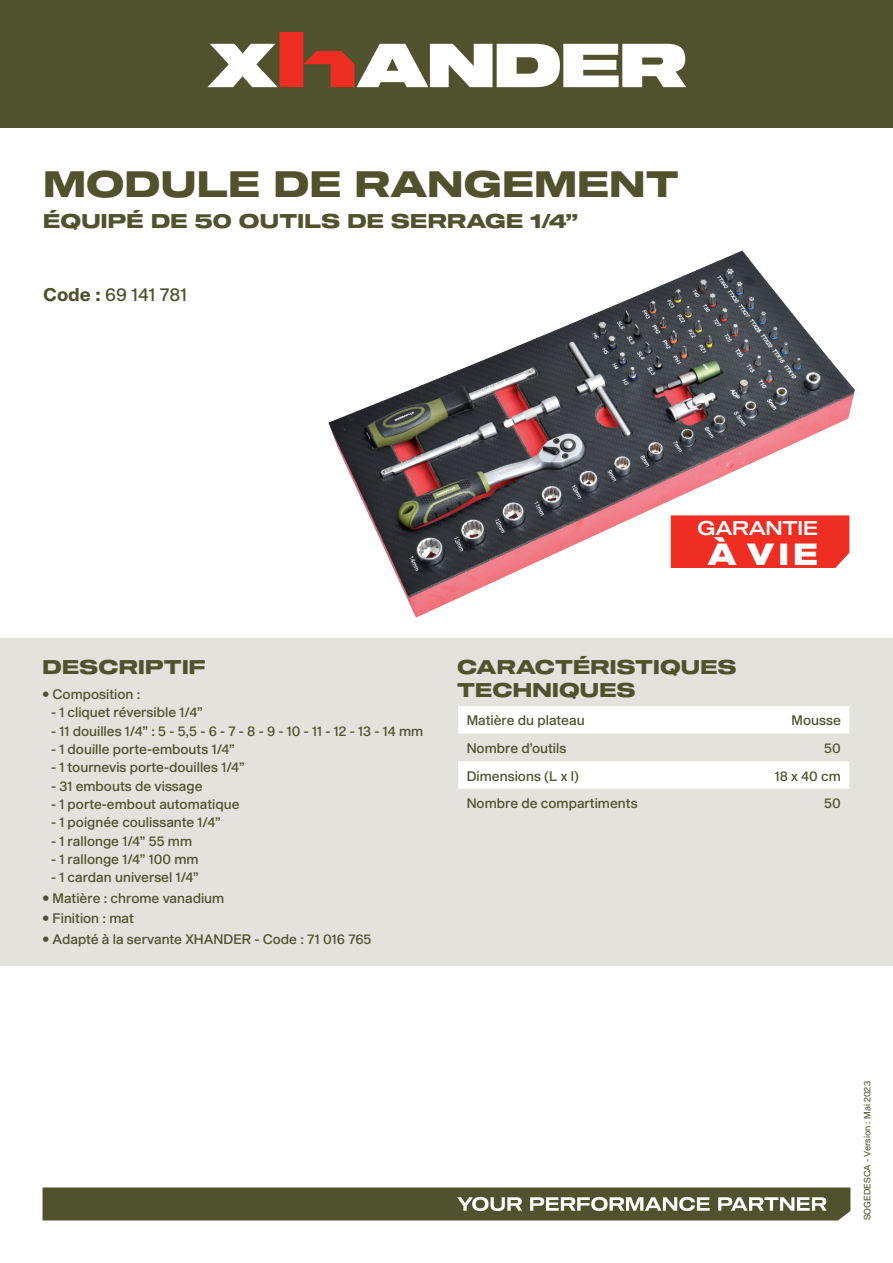
<style>
.page{position:relative;width:893px;height:1263px;background:#fff}
.page>*{position:absolute;margin:0;border:0;box-sizing:border-box;transform-origin:0 0}
.NOM_PRODUIT{font:36px "Shapiro 75 Heavy Extd";letter-spacing:.01em;color:#50512d}
.t1{font:30px "Shapiro 85 Super Heavy Wide";color:#fff}
.SsTitre{font:19.5px/22.5px "Shapiro 75 Heavy Extd";letter-spacing:.01em;color:#50512d}
.t2{font:19.5px "Shapiro 55 Middle Wide";letter-spacing:-.015em;color:#fff}
.Code_Norme{font:18px "Shapiro 55 Middle";color:#50512d}
.Txt_courant{font:13.5px "Shapiro 55 Middle";color:#50512d}
.Txt_courant-2{font:9px "Shapiro 45 Welter";color:#50512d}
.s1{font-family:"Shapiro 75";font-weight:800}
</style>
<div class="page">
<svg style="left:43px;top:1187px;width:807px;height:33px;background:#636444"></svg>
<div style="left:0;top:0;width:893px;height:128px;background:#50512d"></div>
<svg style="left:207px;top:32px;width:479px;height:55px"></svg>
<div style="left:0;top:638px;width:893px;height:328px;background:#e3e2dc"></div>
<svg style="left:458px;top:706px;width:391px;height:83px"></svg>
<img style="left:328px;top:250px;width:527px;height:368px">
<p class="NOM_PRODUIT" style="left:43px;top:159px;width:637px">MODULE DE RANGEMENT</p>
<p class="SsTitre" style="left:43px;top:211px;width:536px">ÉQUIPÉ DE 50 OUTILS DE SERRAGE 1/4“</p>
<p class="Code_Norme" style="left:43px;top:281px;width:145px"><span class="s1">Code :</span> 69 141 781</p>
<p class="t2" style="left:698px;top:514px;width:122px">GARANTIE</p>
<p class="t1" style="left:708px;top:532px;width:112px">À V EI</p>
<p class="SsTitre" style="left:43px;top:657px;width:165px">DESCRIPTIF</p>
<p class="Txt_courant" style="left:43px;top:684px;width:99px">• Composition :</p>
<p class="Txt_courant" style="left:51px;top:703px;width:153px">1- cliquet réversible 1/4“</p>
<p class="Txt_courant" style="left:51px;top:721px;width:374px">- 11 douilles 1/4” -5: 5,5 6- 8-7- 9- - 10 - 11 - 12 - 13 - 14 mm</p>
<p class="Txt_courant" style="left:51px;top:739px;width:185px">1- douille porte-embouts 1/4“</p>
<p class="Txt_courant" style="left:51px;top:758px;width:195px">1- tournevis porte-douilles 1/4“</p>
<p class="Txt_courant" style="left:51px;top:776px;width:153px">- 31 embouts de vissage</p>
<p class="Txt_courant" style="left:51px;top:794px;width:190px">1- porte-embout automatique</p>
<p class="Txt_courant" style="left:51px;top:813px;width:171px">1- poignée coulissante 1/4“</p>
<p class="Txt_courant" style="left:51px;top:831px;width:143px">1- rallonge 1/4” 55 mm</p>
<p class="Txt_courant" style="left:51px;top:849px;width:149px">1- rallonge 1/4” 100 mm</p>
<p class="Txt_courant" style="left:51px;top:868px;width:149px">1- cardan universel 1/4“</p>
<p class="Txt_courant" style="left:43px;top:888px;width:183px">• Matière : chrome vanadium</p>
<p class="Txt_courant" style="left:43px;top:909px;width:93px">• Finition : mat</p>
<p class="Txt_courant" style="left:43px;top:929px;width:331px">• Adapté laà servante XHANDER - Code : 71 016 765</p>
<p class="SsTitre" style="left:457px;top:657px;width:281px">CARACTÉRISTIQUES<br>TECHNIQUES</p>
<p class="Txt_courant" style="left:467px;top:711px;width:119px">Matière du plateau</p>
<p class="Txt_courant" style="left:467px;top:738px;width:101px">Nombre d’outils</p>
<p class="Txt_courant" style="left:467px;top:766px;width:114px">Dimensions ( L )lx</p>
<p class="Txt_courant" style="left:467px;top:794px;width:172px">Nombre de compartiments</p>
<p class="Txt_courant" style="left:791px;top:711px;width:51px">Mousse</p>
<p class="Txt_courant" style="left:824px;top:738px;width:18px">50</p>
<p class="Txt_courant" style="left:775px;top:766px;width:68px">18 x 40 cm</p>
<p class="Txt_courant" style="left:824px;top:794px;width:18px">50</p>
<p class="Txt_courant-2" style="left:861px;top:1220px;width:141px;rotate:-90deg">SOGEDESCA - Version : Mai 2023</p>
</div>
